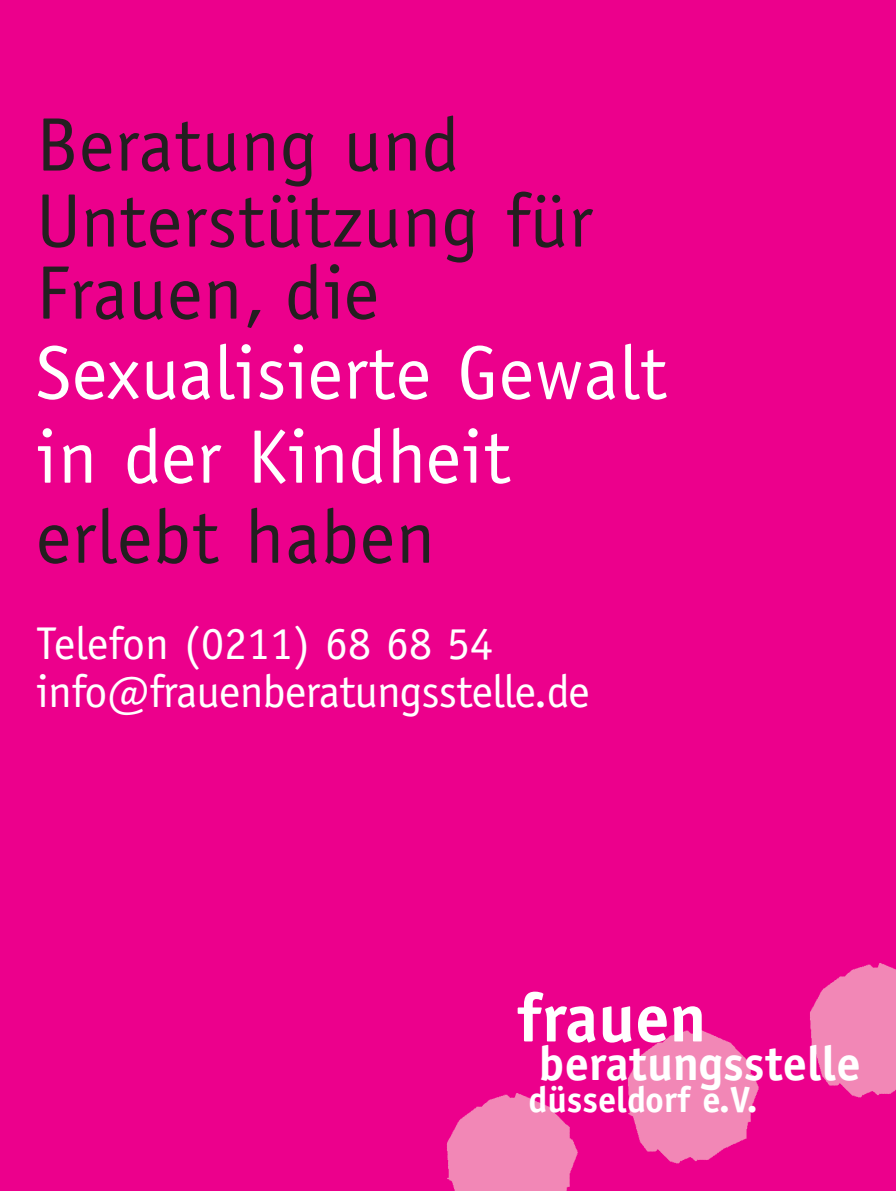
<style>
.page{position:relative;width:896px;height:1191px;background:#ec008c}
.page>*{position:absolute;margin:0;border:0;box-sizing:border-box;transform-origin:0 0}
.t1{font:76px/74px "Officina Sans LT";letter-spacing:.01em;color:#231f20}
.t2{font:76px/84px "Officina Sans LT";letter-spacing:.01em;color:#fff}
.t3{font:700 68.8px "Officina Sans LT";color:#fff}
.t4{font:700 48.4px "Officina Sans LT";letter-spacing:.005em;color:#fff}
.t5{font:46px/48px "Officina Sans LT";letter-spacing:-.015em;color:#fff}
.t6{font:700 36.4px "Officina Sans LT";color:#fff}
</style>
<div class="page">
<img style="left:446px;top:1093px;width:132px;height:98px">
<img style="left:628px;top:1029px;width:131px;height:135px">
<img style="left:810px;top:963px;width:86px;height:135px">
<p class="t1" style="left:36px;top:114px;width:558px">Beratung und<br>Unterstützung für<br>Frauen, die</p>
<p class="t2" style="left:36px;top:337px;width:632px">Sexualisierte Gewalt in der Kindheit</p>
<p class="t1" style="left:36px;top:506px;width:401px">erlebt haben</p>
<p class="t5" style="left:36px;top:623px;width:555px">Telefon (0211) 68 68 54 info@frauenberatungsstelle.de</p>
<p class="t3" style="left:516px;top:991px;width:191px">frauen</p>
<p class="t4" style="left:538px;top:1045px;width:324px">beratungsstelle</p>
<p class="t6" style="left:528px;top:1086px;width:231px">düsseldorf e.V.</p>
</div>
